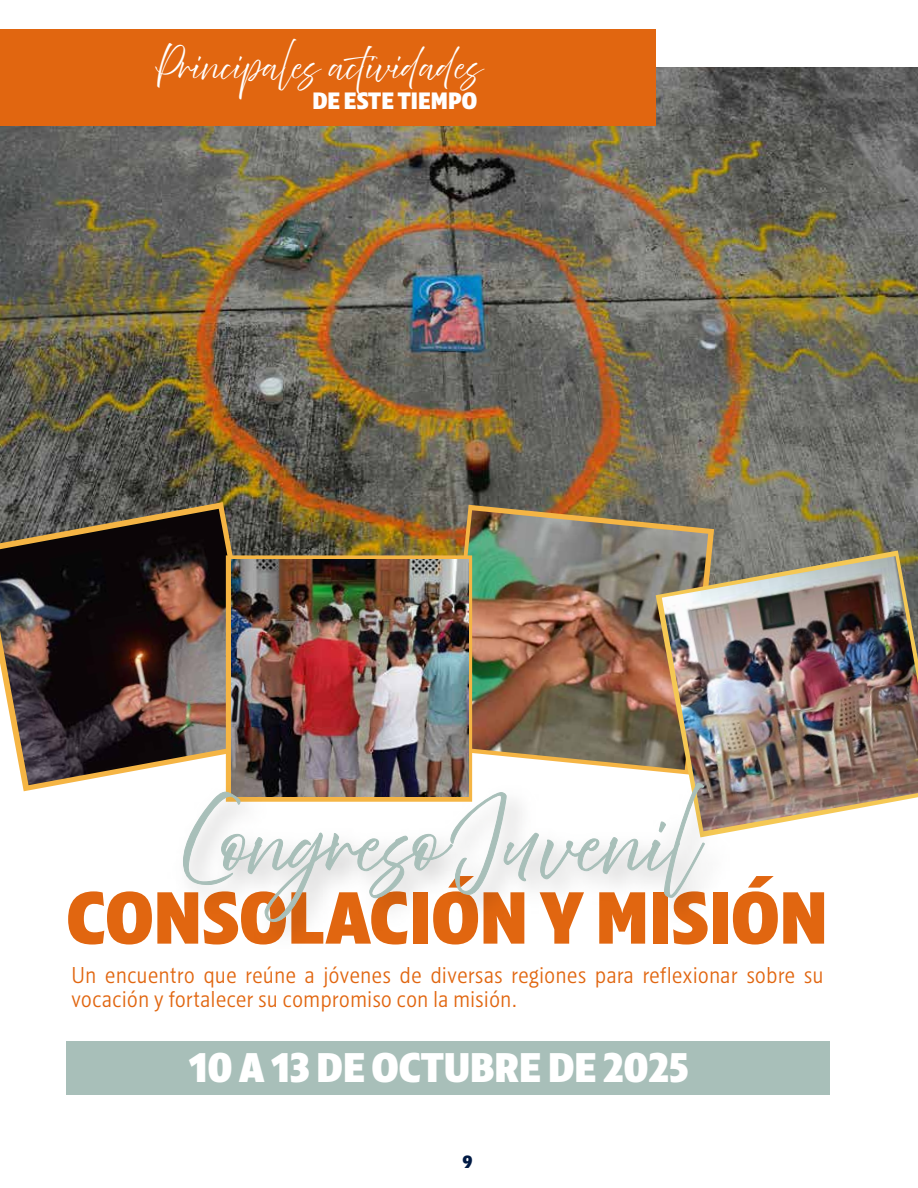
<style>
.page{position:relative;width:918px;height:1188px;background:#fff}
.page>*{position:absolute;margin:0;border:0;box-sizing:border-box;transform-origin:0 0}
.t1{font:74.55px "Kranto Semi Cond Black Text";letter-spacing:-.025em;color:#e16610}
.t2{font:66px "Abovethe Beyond Script";letter-spacing:-.03em;color:#a8bfb9}
.t3{font:42px "Kranto Semi Cond Black Text";letter-spacing:-.025em;color:#fff}
.t4{font:30px "Abovethe Beyond Script";letter-spacing:-.03em;color:#fff}
.t5{font:24px/24px "Kranto Semi Cond Light Text";color:#e16610}
.t6{font:24px "Kranto Semi Cond Black Text";letter-spacing:-.025em;color:#fff}
.t7{font:18px "Kranto Semi Cond Black Text";color:#001a44}
</style>
<div class="page">
<div style="left:66px;top:1041px;width:763px;height:53px;background:#a8bfb9"></div>
<img style="left:0;top:68px;width:917px;height:487px">
<div style="left:0;top:29px;width:655px;height:97px;background:#e16610"></div>
<svg style="left:0;top:496px;width:274px;height:296px"></svg>
<img style="left:0;top:509px;width:262px;height:276px">
<svg style="left:439px;top:500px;width:280px;height:55px;background:#7f6d4d"></svg>
<img style="left:449px;top:510px;width:259px;height:258px">
<div style="left:226px;top:555px;width:246px;height:247px;border:8px solid #f5b544"></div>
<img style="left:231px;top:559px;width:237px;height:209px">
<svg style="left:650px;top:545px;width:268px;height:223px;background:#897a68"></svg>
<img style="left:662px;top:556px;width:256px;height:274px">
<img style="left:168px;top:768px;width:573px;height:164px">
<svg style="left:183px;top:783px;width:523px;height:139px"></svg>
<p class="t4" style="left:157px;top:48px;width:326px">Principales actividades</p>
<p class="t6" style="left:312px;top:85px;width:167px">DE ESTE TIEMPO</p>
<h2 class="t2" style="left:185px;top:804px;width:511px">Congreso Juvenil</h2>
<h1 class="t1" style="left:66px;top:869px;width:764px">CONSOLACIÓN Y MISIÓN</h1>
<p class="t5" style="left:71px;top:963px;width:754px">Un encuentro que reúne a jóvenes de diversas regiones para reflexionar sobre su vocación y fortalecer su compromiso con la misión.</p>
<h3 class="t3" style="left:189px;top:1041px;width:502px">10 A 13 DE OCTUBRE DE 2025</h3>
<p class="t7" style="left:463px;top:1150px;width:12px">9</p>
</div>
